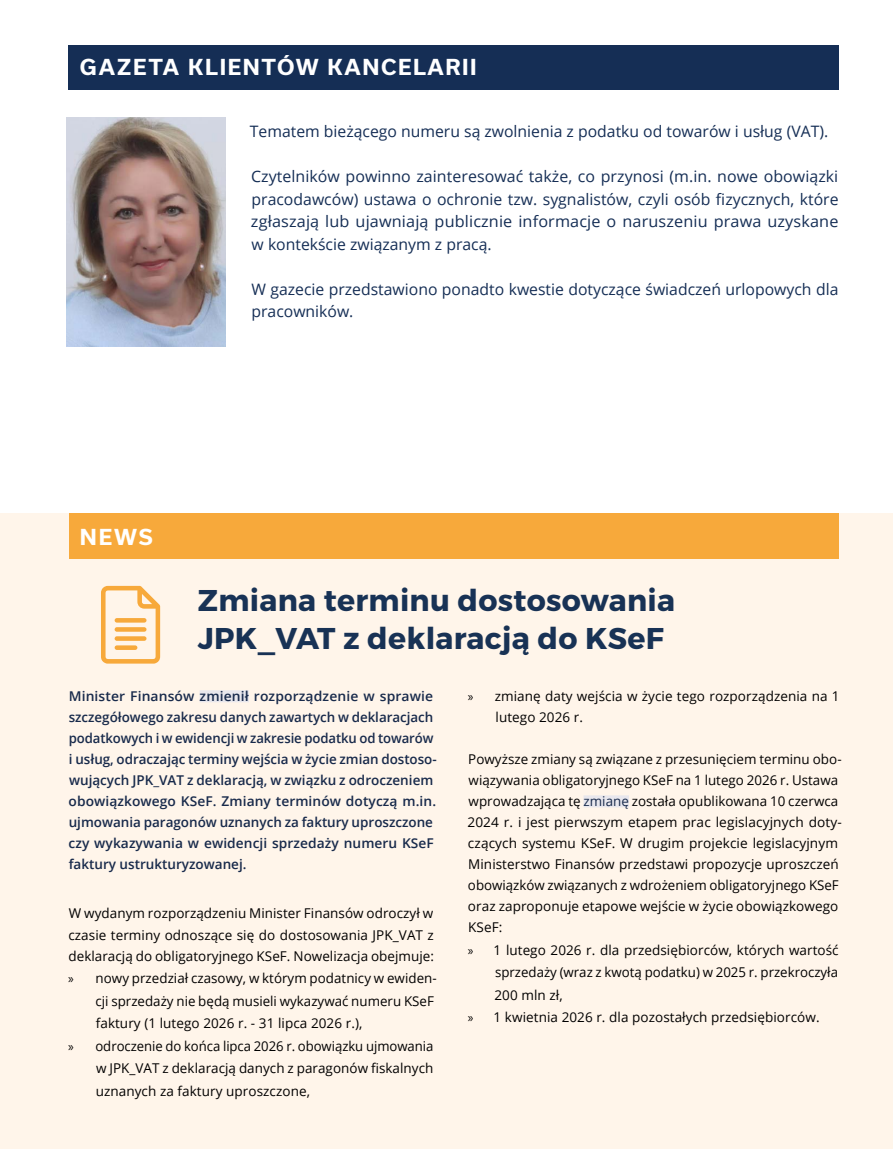
<style>
.page{position:relative;width:893px;height:1149px;background:#fff}
.page>*{position:absolute;margin:0;border:0;box-sizing:border-box;transform-origin:0 0}
.t1{font:30px/37.5px "Trueno Bd";letter-spacing:.01em;color:#183255}
.t2{font:700 21px "Usual";letter-spacing:.075em;color:#fff}
.t3{font:15.75px/22.5px "Open Sans";color:#152e55;text-align:justify}
.t4{font:13.5px/21px "Open Sans";letter-spacing:.005em;color:#000}
.t5{font:600 13.5px/21px "Open Sans";color:#182a4b}
.s1{font-family:"Myriad Pro"}
.s2{color:#182a4b}
</style>
<div class="page">
<div style="left:0;top:513px;width:893px;height:635px;background:#fff5ea"></div>
<div style="left:200px;top:690px;width:49px;height:12px;background:#e8e7ed"></div>
<div style="left:583px;top:795px;width:46px;height:12px;background:#e8e7ed"></div>
<div style="left:68px;top:45px;width:771px;height:45px;background:#152e55"></div>
<div style="left:69px;top:513px;width:770px;height:46px;background:#f7a93b"></div>
<svg style="left:101px;top:585px;width:59px;height:78px"></svg>
<img style="left:66px;top:118px;width:160px;height:229px">
<h2 class="t2" style="left:80px;top:55px;width:398px">GAZETA KLIENTÓW KANCELARII</h2>
<h2 class="t2" style="left:80px;top:525px;width:74px">NEWS</h2>
<p class="t3" style="left:250px;top:119px;width:580px">Tematem bieżącego numeru są zwolnienia z podatku od towarów i usług (VAT).</p>
<p class="t3" style="left:251px;top:164px;width:589px">Czytelników powinno zainteresować także, co przynosi (m.in. nowe obowiązki pracodawców) ustawa o ochronie tzw. sygnalistów, czyli osób fizycznych, które zgłaszają lub ujawniają publicznie informacje o naruszeniu prawa uzyskane w kontekście związanym z pracą.</p>
<p class="t3" style="left:251px;top:277px;width:589px">W gazecie przedstawiono ponadto kwestie dotyczące świadczeń urlopowych dla pracowników.</p>
<h1 class="t1" style="left:198px;top:582px;width:479px">Zmiana terminu dostosowania<br>JPK_VAT z deklaracją do KSeF</h1>
<p class="t5" style="left:69px;top:685px;width:370px">Minister Finansów zmienił rozporządzenie w sprawie szczegółowego zakresu danych zawartych w deklaracjach podatkowych i w ewidencji w zakresie podatku od towarów i usług, odraczając terminy wejścia w życie zmian dostoso&shy;wujących JPK_VAT z deklaracją, w związku z odroczeniem obowiązkowego KSeF. Zmiany terminów dotyczą m.in. ujmowania paragonów uznanych za faktury uproszczone czy wykazywania w ewidencji sprzedaży numeru KSeF faktury ustrukturyzowanej.</p>
<p class="t4" style="left:68px;top:902px;width:367px;text-align:justify">W wydanym rozporządzeniu Minister Finansów odroczył w czasie terminy odnoszące się do dostosowania JPK_VAT z deklaracją do obligatoryjnego KSeF. Nowelizacja obejmuje:</p>
<p class="t4" style="left:68px;top:966px;width:370px"><span class="s1">»</span> nowy przedział czasowy, w którym podatnicy w ewiden-</p>
<p class="t4" style="left:95px;top:989px;width:340px">cji sprzedaży nie będą musieli wykazywać numeru KSeF</p>
<p class="t4" style="left:96px;top:1011px;width:268px">faktury (1 lutego 2026 r. - 31 lipca 2026 r.),</p>
<p class="t4" style="left:68px;top:1034px;width:367px"><span class="s1">»</span> odroczenie do końca lipca 2026 r. obowiązku ujmowania</p>
<p class="t4" style="left:96px;top:1056px;width:339px">w JPK_VAT z deklaracją danych z paragonów fiskalnych</p>
<p class="t4" style="left:96px;top:1079px;width:216px">uznanych za faktury uproszczone,</p>
<p class="t4" style="left:496px;top:684px;width:346px;text-indent:-28px"><span class="s1">»</span> zmianę daty wejścia w życie tego rozporządzenia na 1 lutego 2026 r.</p>
<p class="t4" style="left:467px;top:747px;width:376px">Powyższe zmiany są związane z przesunięciem terminu obo&shy;wiązywania obligatoryjnego KSeF na 1 lutego 2026 r. Ustawa wprowadzająca tę <span class="s2">zmianę</span> została opublikowana 10 czerwca 2024 r. i jest pierwszym etapem prac legislacyjnych doty&shy;czących systemu KSeF. W drugim projekcie legislacyjnym Ministerstwo Finansów przedstawi propozycje uproszczeń obowiązków związanych z wdrożeniem obligatoryjnego KSeF oraz zaproponuje etapowe wejście w życie obowiązkowego KSeF:</p>
<p class="t4" style="left:468px;top:938px;width:372px"><span class="s1">»</span> 1 lutego 2026 r. dla przedsiębiorców, których wartość</p>
<p class="t4" style="left:495px;top:960px;width:345px">sprzedaży (wraz z kwotą podatku) w 2025 r. przekroczyła</p>
<p class="t4" style="left:494px;top:983px;width:70px">200 mln zł,</p>
<p class="t4" style="left:468px;top:1005px;width:353px"><span class="s1">»</span> 1 kwietnia 2026 r. dla pozostałych przedsiębiorców.</p>
</div>
